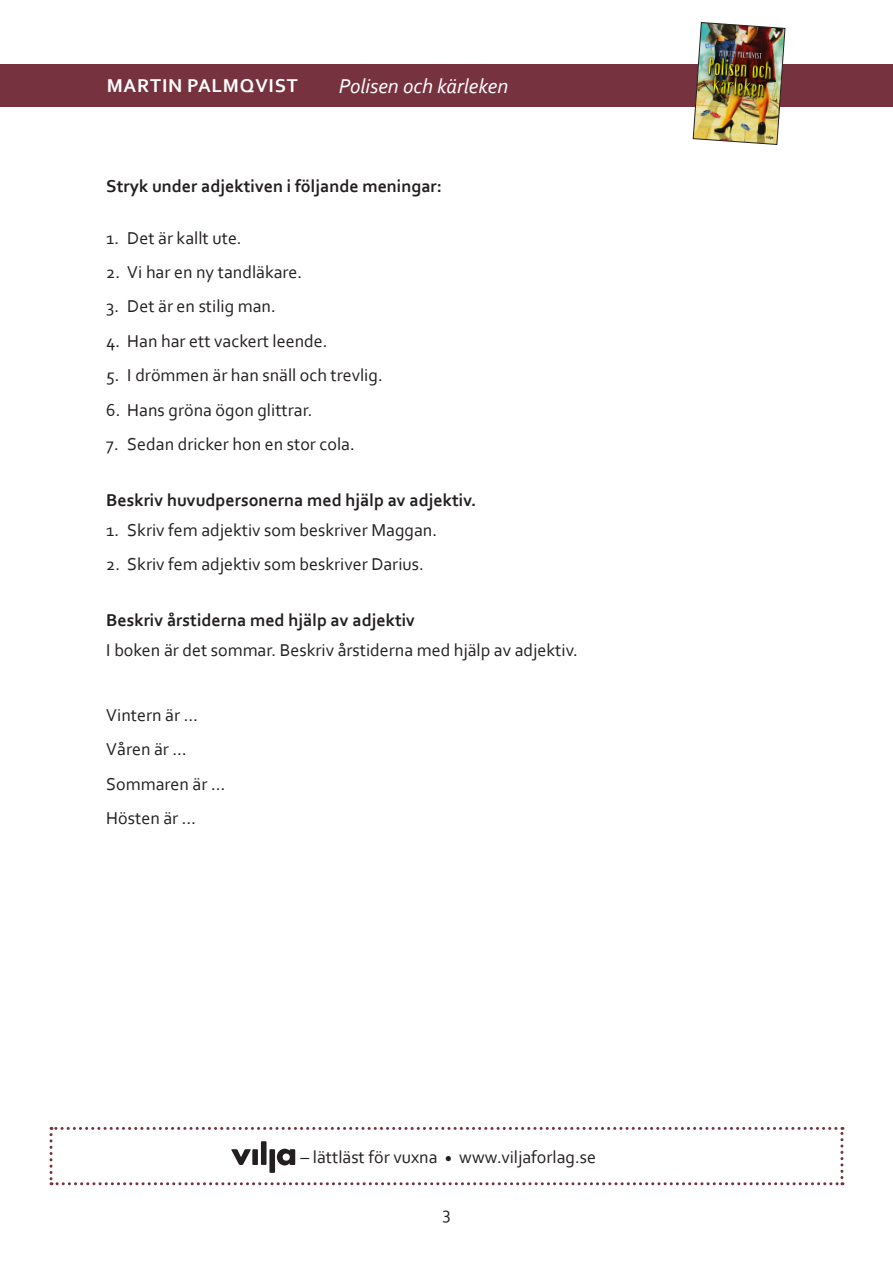
<style>
.page{position:relative;width:893px;height:1263px;background:#fff}
.page>*{position:absolute;margin:0;border:0;box-sizing:border-box;transform-origin:0 0}
.t1{font:italic 21px "Corbel";color:#fff}
.t2{font:700 19.5px "Corbel";letter-spacing:.04em;color:#fff}
.Frågor_-_elevmateria{font:18px "Corbel";color:#231f20}
.Brödtext{font:700 18px "Corbel";color:#231f20}
</style>
<div class="page">
<div style="left:0;top:64px;width:893px;height:42px;background:#773240"></div>
<img style="left:693px;top:22px;width:92px;height:123px">
<svg style="left:50px;top:1127px;width:793px;height:58px"></svg>
<p class="t2" style="left:107px;top:74px;width:193px">MARTIN PALMQVIST</p>
<p class="t1" style="left:339px;top:73px;width:171px">Polisen och kärleken</p>
<p class="Brödtext" style="left:106px;top:175px;width:337px">Stryk under adjektiven i följande meningar:</p>
<p class="Frågor_-_elevmateria" style="left:106px;top:227px;width:137px">1. Det är kallt ute.</p>
<p class="Frågor_-_elevmateria" style="left:106px;top:261px;width:198px">2. Vi har en ny tandläkare.</p>
<p class="Frågor_-_elevmateria" style="left:106px;top:295px;width:171px">3. Det är en stilig man.</p>
<p class="Frågor_-_elevmateria" style="left:106px;top:330px;width:223px">4. Han har ett vackert leende.</p>
<p class="Frågor_-_elevmateria" style="left:106px;top:364px;width:278px">5. I drömmen är han snäll och trevlig.</p>
<p class="Frågor_-_elevmateria" style="left:106px;top:398px;width:208px">6. Hans gröna ögon glittrar.</p>
<p class="Frågor_-_elevmateria" style="left:106px;top:433px;width:250px">7. Sedan dricker hon en stor cola.</p>
<p class="Brödtext" style="left:106px;top:489px;width:372px">Beskriv huvudpersonerna med hjälp av adjektiv.</p>
<p class="Frågor_-_elevmateria" style="left:106px;top:519px;width:332px">1. Skriv fem adjektiv som beskriver Maggan.</p>
<p class="Frågor_-_elevmateria" style="left:106px;top:553px;width:319px">2. Skriv fem adjektiv som beskriver Darius.</p>
<p class="Brödtext" style="left:106px;top:609px;width:310px">Beskriv årstiderna med hjälp av adjektiv</p>
<p class="Frågor_-_elevmateria" style="left:106px;top:639px;width:473px">I boken är det sommar. Beskriv årstiderna med hjälp av adjektiv.</p>
<p class="Frågor_-_elevmateria" style="left:106px;top:704px;width:93px">Vintern är …</p>
<p class="Frågor_-_elevmateria" style="left:106px;top:738px;width:82px">Våren är …</p>
<p class="Frågor_-_elevmateria" style="left:106px;top:772px;width:120px">Sommaren är …</p>
<p class="Frågor_-_elevmateria" style="left:106px;top:807px;width:91px">Hösten är …</p>
<p class="Frågor_-_elevmateria" style="left:300px;top:1146px;width:297px">– lättläst för vuxna <sub>•</sub> www.viljaforlag.se</p>
<p class="Frågor_-_elevmateria" style="left:442px;top:1202px;width:10px">3</p>
</div>
